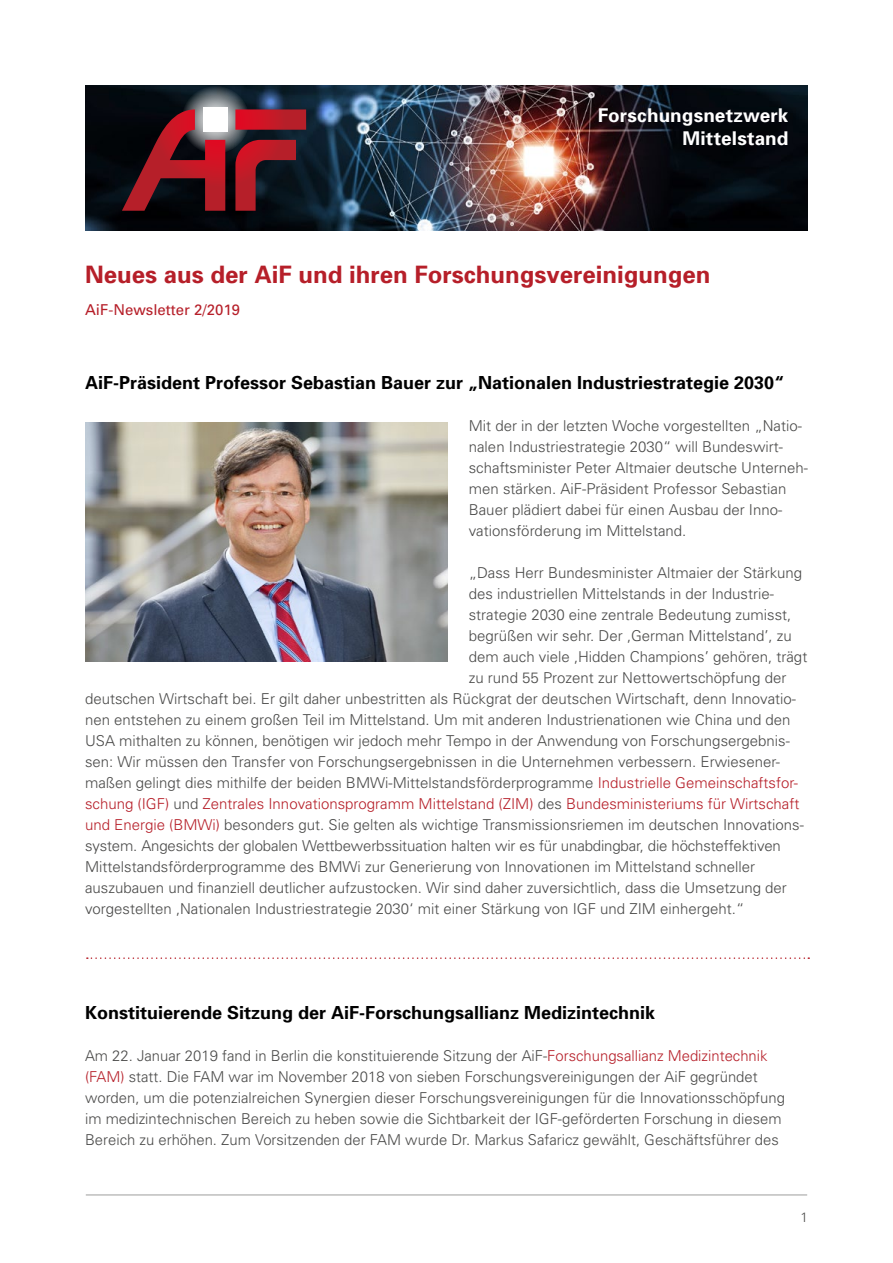
<style>
.page{position:relative;width:893px;height:1263px;background:#fff}
.page>*{position:absolute;margin:0;border:0;box-sizing:border-box;transform-origin:0 0}
.Einf__Abs{font:700 24px "Univers";color:#b61f29}
.t1{font:700 18.9px/22.8px "Univers";letter-spacing:.01em;color:#fff;text-align:right}
.t2{font:700 18px "Univers";color:#000}
.t3{font:300 15px/21px "Univers";color:#4a4a49}
.t4{font:300 15px "Univers";color:#b61f29}
.Einf__Abs-2{font:15px "Univers";color:#b61f29}
.Einf__Abs-3{font:300 13.5px "Univers";color:#4a4a49}
.s1{color:#b61f29}
.s2{color:#4a4a49}
</style>
<div class="page">
<img style="left:85px;top:85px;width:723px;height:146px">
<svg style="left:181px;top:85px;width:68px;height:69px"></svg>
<div style="left:203px;top:108px;width:24px;height:24px;background:#fff"></div>
<svg style="left:122px;top:109px;width:184px;height:102px;background:#632029"></svg>
<hr style="left:86px;top:1194px;width:721px;height:1px;background:#9d9d9c">
<img style="left:86px;top:422px;width:362px;height:239px">
<svg style="left:87px;top:957px;width:722px;height:2px"></svg>
<p class="t1" style="left:598px;top:104px;width:192px">Forschungsnetzwerk<br>Mittelstand</p>
<p class="Einf__Abs" style="left:85px;top:260px;width:627px">Neues aus der AiF und ihren Forschungsvereinigungen</p>
<p class="Einf__Abs-2" style="left:85px;top:301px;width:157px">AiF-Newsletter 2/2019</p>
<p class="t2" style="left:85px;top:372px;width:701px">AiF-Präsident Professor Sebastian Bauer zur „Nationalen Industriestrategie 2030“</p>
<p class="t3" style="left:469px;top:415px;width:341px">Mit der in der letzten Woche vorgestellten „Natio&shy;nalen Industriestrategie 2030“ will Bundeswirt&shy;schaftsminister Peter Altmaier deutsche Unterneh&shy;men stärken. AiF-Präsident Professor Sebastian Bauer plädiert dabei für einen Ausbau der Inno&shy;vationsförderung im Mittelstand.</p>
<p class="t3" style="left:469px;top:562px;width:335px">„Dass Herr Bundesminister Altmaier der Stärkung</p>
<p class="t3" style="left:469px;top:583px;width:307px">des industriellen Mittelstands in der Industrie-</p>
<p class="t3" style="left:469px;top:604px;width:324px">strategie 2030 eine zentrale Bedeutung zumisst,</p>
<p class="t3" style="left:469px;top:625px;width:325px">begrüßen wir sehr. Der ‚German Mittelstand’, zu</p>
<p class="t3" style="left:469px;top:646px;width:340px">dem auch viele ‚Hidden Champions’ gehören, trägt</p>
<p class="t3" style="left:469px;top:667px;width:319px">zu rund 55 Prozent zur Nettowertschöpfung der</p>
<p class="t3" style="left:85px;top:688px;width:713px">deutschen Wirtschaft bei. Er gilt daher unbestritten als Rückgrat der deutschen Wirtschaft, denn Innovatio-</p>
<p class="t3" style="left:85px;top:709px;width:707px">nen entstehen zu einem großen Teil im Mittelstand. Um mit anderen Industrienationen wie China und den</p>
<p class="t3" style="left:85px;top:730px;width:706px">USA mithalten zu können, benötigen wir jedoch mehr Tempo in der Anwendung von Forschungsergebnis-</p>
<p class="t3" style="left:85px;top:751px;width:696px">sen: Wir müssen den Transfer von Forschungsergebnissen in die Unternehmen verbessern. Erwiesener-</p>
<p class="t3" style="left:85px;top:772px;width:714px">maßen gelingt dies mithilfe der beiden BMWi-Mittelstandsförderprogramme <span class="s1">Industrielle Gemeinschaftsfor-</span></p>
<p class="t4" style="left:85px;top:795px;width:716px">schung (IGF) <span class="s2">und</span> Zentrales Innovationsprogramm Mittelstand (ZIM) <span class="s2">des</span> Bundesministeriums für Wirtschaft</p>
<p class="t3" style="left:85px;top:814px;width:720px"><span class="s1">und Energie (BMWi)</span> besonders gut. Sie gelten als wichtige Transmissionsriemen im deutschen Innovations-</p>
<p class="t3" style="left:85px;top:835px;width:697px">system. Angesichts der globalen Wettbewerbssituation halten wir es für unabdingbar, die höchsteffektiven</p>
<p class="t3" style="left:85px;top:856px;width:672px">Mittelstandsförderprogramme des BMWi zur Generierung von Innovationen im Mittelstand schneller</p>
<p class="t3" style="left:85px;top:877px;width:703px">auszubauen und finanziell deutlicher aufzustocken. Wir sind daher zuversichtlich, dass die Umsetzung der</p>
<p class="t3" style="left:85px;top:898px;width:661px">vorgestellten ‚Nationalen Industriestrategie 2030‘ mit einer Stärkung von IGF und ZIM einhergeht.“</p>
<p class="t2" style="left:85px;top:1002px;width:572px">Konstituierende Sitzung der AiF-Forschungsallianz Medizintechnik</p>
<p class="t3" style="left:85px;top:1045px;width:701px">Am 22. Januar 2019 fand in Berlin die konstituierende Sitzung der AiF-<span class="s1">Forschungsallianz Medizintechnik (FAM)</span> statt. Die FAM war im November 2018 von sieben Forschungsvereinigungen der AiF gegründet worden, um die potenzialreichen Synergien dieser Forschungsvereinigungen für die Innovationsschöpfung im medizintechnischen Bereich zu heben sowie die Sichtbarkeit der IGF-geförderten Forschung in diesem Bereich zu erhöhen. Zum Vorsitzenden der FAM wurde Dr. Markus Safaricz gewählt, Geschäftsführer des</p>
<p class="Einf__Abs-3" style="left:800px;top:1209px;width:9px">1</p>
</div>
